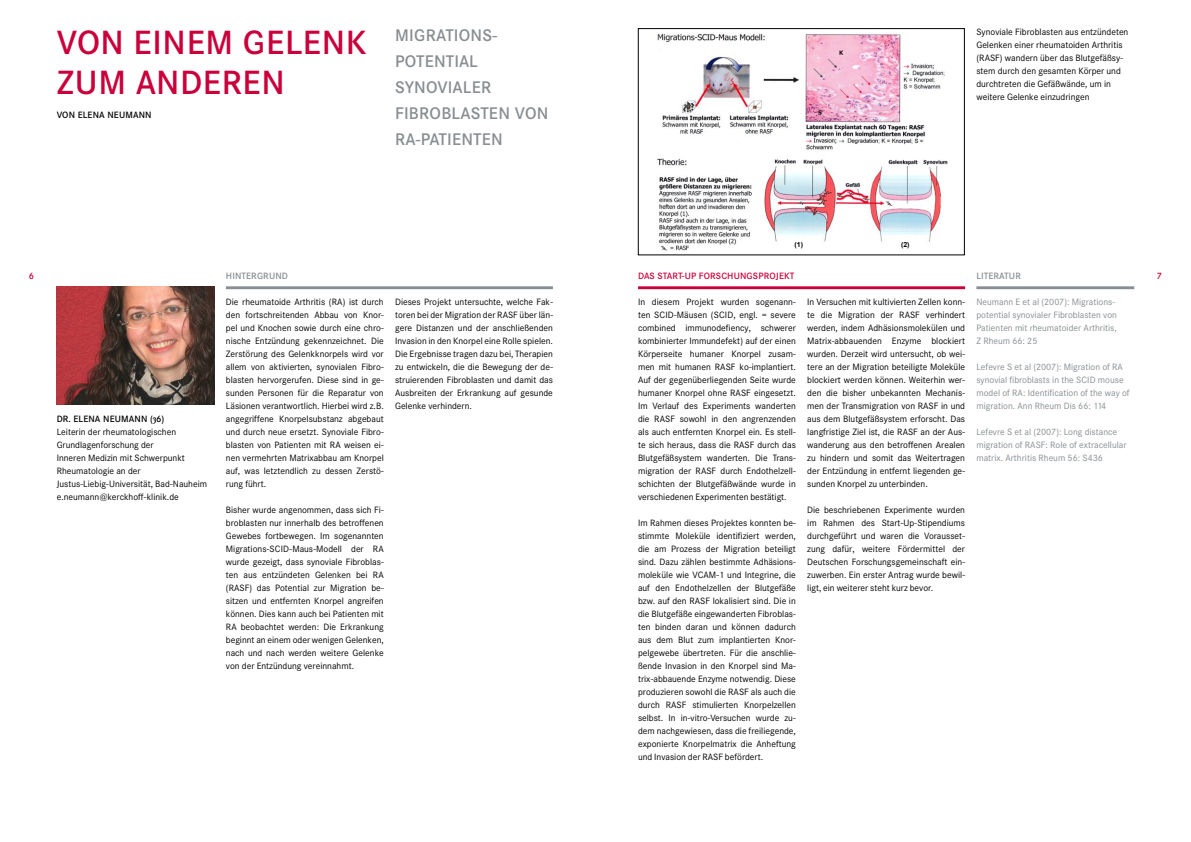
<style>
.page{position:relative;width:1191px;height:842px;background:#fff}
.page>*{position:absolute;margin:0;border:0;box-sizing:border-box;transform-origin:0 0}
.t1{font:500 33px/40.5px "Corporate S Expert BQ";letter-spacing:.02em;color:#ca003a}
.t2{font:500 16.5px/26px "Corporate S Expert BQ";letter-spacing:.005em;color:#878d91}
.t3{font:9px/13px "Corporate SBQ";color:#000;text-align:justify}
.t4{font:9px/13px "Corporate SBQ";color:#878d91}
.t5{font:500 9px "Corporate S Expert BQ";letter-spacing:.01em;color:#000}
.t6{font:500 9px "Corporate S Expert BQ";letter-spacing:.02em;color:#ca003a}
.t7{font:500 9px "Corporate S Expert BQ";letter-spacing:.02em;color:#878d91}
.t8{font:500 9px "Corporate S Expert BQ";color:#878d91}
.t9{font:500 9px "Corporate SBQ";color:#ca003a}
.t10{font:700 7px "Arial";color:#000}
</style>
<div class="page">
<img style="left:57px;top:286px;width:157px;height:119px">
<hr style="left:638px;top:286px;width:327px;height:3px;background:#ca003a">
<hr style="left:226px;top:286px;width:327px;height:3px;background:#878d91">
<img style="left:657px;top:33px;width:291px;height:218px">
<div style="left:638px;top:28px;width:326px;height:227px;border:1px solid #000"></div>
<div style="left:791px;top:240px;width:15px;height:10px;background:#fff"></div>
<div style="left:897px;top:240px;width:16px;height:10px;background:#fff"></div>
<hr style="left:976px;top:286px;width:158px;height:3px;background:#878d91">
<h1 class="t1" style="left:57px;top:23px;width:311px">VON EINEM GELENK<br>ZUM ANDEREN</h1>
<p class="t5" style="left:57px;top:109px;width:96px">VON ELENA N EUMANN</p>
<h2 class="t2" style="left:395px;top:23px;width:155px">M IGRATIONS-<br>POTENTIAL<br>SYNOVIALER<br>FIBROBLASTEN VON<br>RA-PATIENTEN</h2>
<p class="t10" style="left:794px;top:240px;width:10px">(1)</p>
<p class="t10" style="left:901px;top:240px;width:10px">(2)</p>
<p class="t3" style="left:976px;top:25px;width:153px;text-align:left">Synoviale Fibroblasten aus entzündeten Gelenken einer rheumatoiden Arthritis (RASF) wandern über das Blutgefäßsy&shy;stem durch den gesamten Körper und durchtreten die Gefäßwände, um in weitere Gelenke einzudringen</p>
<p class="t7" style="left:226px;top:271px;width:64px">HINTERGRUND</p>
<p class="t3" style="left:226px;top:296px;width:159px">Die rheumatoide Arthritis (RA) ist durch den fortschreitenden Abbau von Knor&shy;pel und Knochen sowie durch eine chro&shy;nische Entzündung gekennzeichnet. Die Zerstörung des Gelenkknorpels wird vor allem von aktivierten, synovialen Fibro&shy;blasten hervorgerufen. Diese sind in ge&shy;sunden Personen für die Reparatur von Läsionen verantwortlich. Hierbei wird z.B. angegriffene Knorpelsubstanz abgebaut und durch neue ersetzt. Synoviale Fibro&shy;blasten von Patienten mit RA weisen ei&shy;nen vermehrten Matrixabbau am Knorpel auf, was letztendlich zu dessen Zerstö&shy;rung führt.</p>
<p class="t3" style="left:226px;top:504px;width:159px">Bisher wurde angenommen, dass sich Fi&shy;broblasten nur innerhalb des betroffenen Gewebes fortbewegen. Im sogenannten Migrations-SCID-Maus-Modell der RA wurde gezeigt, dass synoviale Fibroblas&shy;ten aus entzündeten Gelenken bei RA (RASF) das Potential zur Migration be&shy;sitzen und entfernten Knorpel angreifen können. Dies kann auch bei Patienten mit RA beobachtet werden: Die Erkrankung beginnt an einem oder wenigen Gelenken, nach und nach werden weitere Gelenke von der Entzündung vereinnahmt.</p>
<p class="t6" style="left:638px;top:271px;width:158px">DAS START-UP FORSCHUNGSPROJEKT</p>
<p class="t3" style="left:638px;top:296px;width:159px">In diesem Projekt wurden sogenann&shy;ten SCID-Mäusen (SCID, engl. = severe combined immunodefiency, schwerer kombinierter Immundefekt) auf der einen Körperseite humaner Knorpel zusam&shy;men mit humanen RASF ko-implantiert.<br>Auf der gegenüberliegenden Seite wurde humaner Knorpel ohne RASF eingesetzt.<br>Im Verlauf des Experiments wanderten die RASF sowohl in den angrenzenden als auch entfernten Knorpel ein. Es stell&shy;te sich heraus, dass die RASF durch das Blutgefäßsystem wanderten. Die Trans&shy;migration der RASF durch Endothelzell&shy;schichten der Blutgefäßwände wurde in verschiedenen Experimenten bestätigt.</p>
<p class="t3" style="left:638px;top:517px;width:159px">Im Rahmen dieses Projektes konnten be&shy;stimmte Moleküle identifiziert werden, die am Prozess der Migration beteiligt sind. Dazu zählen bestimmte Adhäsions&shy;moleküle wie VCAM-1 und Integrine, die auf den Endothelzellen der Blutgefäße bzw. auf den RASF lokalisiert sind. Die in die Blutgefäße eingewanderten Fibroblas&shy;ten binden daran und können dadurch aus dem Blut zum implantierten Knor&shy;pelgewebe übertreten. Für die anschlie&shy;ßende Invasion in den Knorpel sind Ma&shy;trix-abbauende Enzyme notwendig. Diese produzieren sowohl die RASF als auch die durch RASF stimulierten Knorpelzellen selbst. In in-vitro-Versuchen wurde zu&shy;dem nachgewiesen, dass die freiliegende, exponierte Knorpelmatrix die Anheftung und Invasion der RASF befördert.</p>
<p class="t9" style="left:29px;top:271px;width:7px">6</p>
<p class="t8" style="left:976px;top:271px;width:46px">LITERATUR</p>
<p class="t9" style="left:1157px;top:271px;width:7px">7</p>
<p class="t4" style="left:976px;top:296px;width:142px">Neumann E et al (2007): Migrations&shy;potential synovialer Fibroblasten von<br>Patienten mit rheumatoider Arthritis,<br>Z Rheum 66: 25</p>
<p class="t4" style="left:976px;top:361px;width:155px">Lefevre S et al (2007): Migration of RA synovial fibroblasts in the SCID mouse model of RA: Identification of the way of migration. Ann Rheum Dis 66: 114</p>
<p class="t4" style="left:976px;top:426px;width:152px">Lefevre S et al (2007): Long distance migration of RASF: Role of extracellular matrix. Arthritis Rheum 56: S436</p>
<p class="t3" style="left:807px;top:296px;width:159px">In Versuchen mit kultivierten Zellen konn&shy;te die Migration der RASF verhindert werden, indem Adhäsionsmolekülen und Matrix-abbauenden Enzyme blockiert wurden. Derzeit wird untersucht, ob wei&shy;tere an der Migration beteiligte Moleküle blockiert werden können. Weiterhin wer&shy;den die bisher unbekannten Mechanis&shy;men der Transmigration von RASF in und aus dem Blutgefäßsystem erforscht. Das langfristige Ziel ist, die RASF an der Aus&shy;wanderung aus den betroffenen Arealen zu hindern und somit das Weitertragen der Entzündung in entfernt liegenden ge&shy;sunden Knorpel zu unterbinden.</p>
<p class="t3" style="left:807px;top:503px;width:159px">Die beschriebenen Experimente wurden im Rahmen des Start-Up-Stipendiums durchgeführt und waren die Vorausset&shy;zung dafür, weitere Fördermittel der Deutschen Forschungsgemeinschaft ein&shy;zuwerben. Ein erster Antrag wurde bewil&shy;ligt, ein weiterer steht kurz bevor.</p>
<p class="t3" style="left:395px;top:296px;width:159px">Dieses Projekt untersuchte, welche Fak&shy;toren bei der Migration der RASF über län&shy;gere Distanzen und der anschließenden Invasion in den Knorpel eine Rolle spielen.<br>Die Ergebnisse tragen dazu bei, Therapien zu entwickeln, die die Bewegung der de&shy;struierenden Fibroblasten und damit das Ausbreiten der Erkrankung auf gesunde Gelenke verhindern.</p>
<p class="t5" style="left:57px;top:414px;width:109px">DR. ELENA NEUMANN (36)</p>
<p class="t3" style="left:57px;top:426px;width:152px;text-align:left">Leiterin der rheumatologischen<br>Grundlagenforschung der<br>Inneren Medizin mit Schwerpunkt<br>Rheumatologie an der<br>Justus-Liebig-Universität, Bad-Nauheim e.neumann@kerckhoff-klinik.de</p>
</div>
